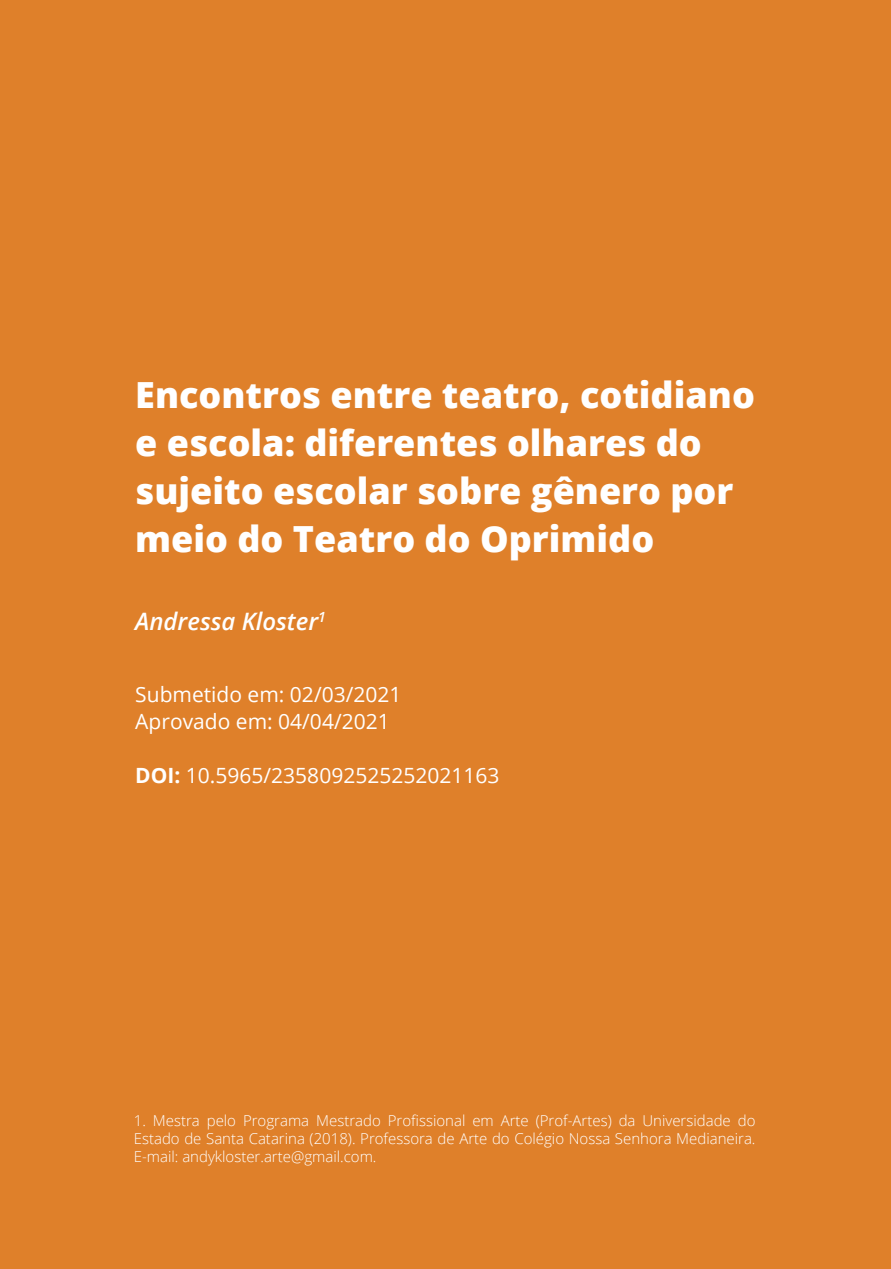
<style>
.page{position:relative;width:891px;height:1269px;background:#df802a}
.page>*{position:absolute;margin:0;border:0;box-sizing:border-box;transform-origin:0 0}
.t1{font:800 36px/48px "Open Sans";color:#fff}
.t2{font:italic 600 24px "Open Sans";color:#fff}
.t3{font:21px/27px "Open Sans";color:#fff}
.t4{font:300 15px/18px "Open Sans";color:#fff;text-align:justify}
.s1{font-weight:700}
</style>
<div class="page">
<h1 class="t1" style="left:135px;top:369px;width:621px">Encontros entre teatro, cotidiano e escola: diferentes olhares do sujeito escolar sobre gênero por meio do Teatro do Oprimido</h1>
<h2 class="t2" style="left:135px;top:605px;width:192px">Andressa Kloster<sup>1</sup></h2>
<h3 class="t3" style="left:135px;top:680px;width:268px">Submetido em: 02/03/2021<br>Aprovado em: 04/04/2021</h3>
<h3 class="t3" style="left:135px;top:761px;width:366px"><span class="s1">DOI:</span> 10.5965/2358092525252021163</h3>
<p class="t4" style="left:134px;top:1111px;width:623px">1. Mestra pelo Programa Mestrado Profissional em Arte (Prof-Artes) da Universidade do Estado de Santa Catarina (2018). Professora de Arte do Colégio Nossa Senhora Medianeira.<br>E-mail: andykloster.arte@gmail.com.</p>
</div>
